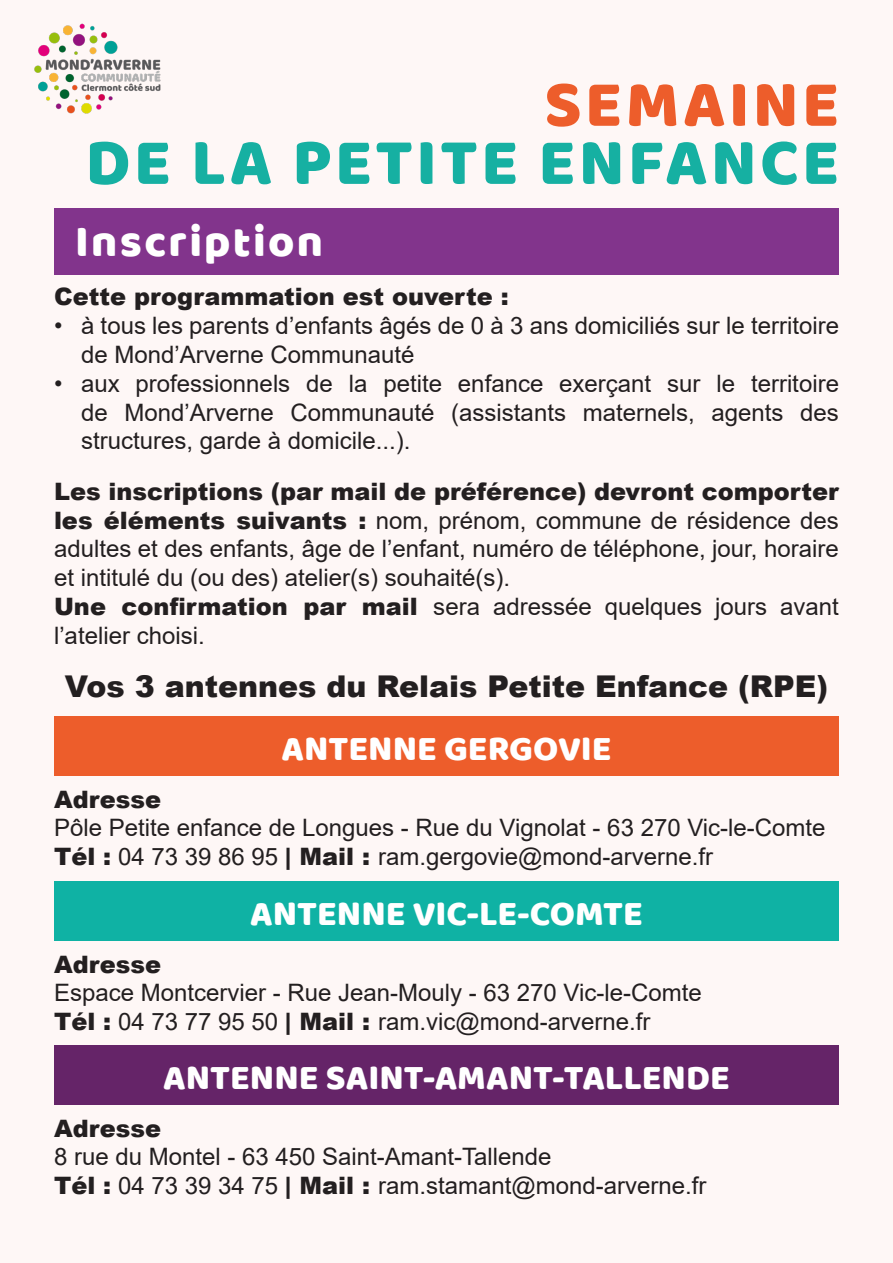
<style>
.page{position:relative;width:893px;height:1263px;background:#fef7f6}
.page>*{position:absolute;margin:0;border:0;box-sizing:border-box;transform-origin:0 0}
.t1{font:67.5px "Baloo Tamma";letter-spacing:.05em;color:#16b0a2}
.t2{font:67.5px "Baloo Tamma";letter-spacing:.05em;color:#ed5d2b}
.t3{font:45px "Baloo Tamma";letter-spacing:.05em;color:#fff}
.t4{font:36px "Baloo Tamma";color:#fff}
.t5{font:900 30px "Arial";color:#231f20}
.t6{font:24px/28.8px "Arial";color:#231f20}
.t7{font:900 24px "Arial";color:#231f20}
.s1{font-weight:900}
</style>
<div class="page">
<img style="left:34px;top:23px;width:127px;height:91px">
<div style="left:54px;top:716px;width:785px;height:59px;background:#ed5d2b"></div>
<div style="left:54px;top:881px;width:785px;height:59px;background:#0fb2a4"></div>
<div style="left:54px;top:1045px;width:785px;height:59px;background:#652468"></div>
<div style="left:54px;top:208px;width:785px;height:67px;background:#82348c"></div>
<p class="t2" style="left:544px;top:63px;width:296px">SEMAINE</p>
<p class="t1" style="left:86px;top:121px;width:755px">DE LA PETITE ENFANCE</p>
<p class="t3" style="left:75px;top:214px;width:249px">Inscription</p>
<p class="t7" style="left:54px;top:279px;width:456px">Cette programmation est ouverte :</p>
<p class="t6" style="left:81px;top:311px;width:759px;text-indent:-27px">• à tous les parents d’enfants âgés de 0 à 3 ans domiciliés sur le territoire de Mond’Arverne Communauté</p>
<p class="t6" style="left:81px;top:369px;width:759px;text-align:justify;text-indent:-27px">• aux professionnels de la petite enfance exerçant sur le territoire de Mond’Arverne Communauté (assistants maternels, agents des structures, garde à domicile...).</p>
<p class="t6" style="left:54px;top:477px;width:786px;text-align:justify"><span class="s1">Les inscriptions (par mail de préférence) devront comporter les éléments suivants :</span> nom, prénom, commune de résidence des adultes et des enfants, âge de l’enfant, numéro de téléphone, jour, horaire et intitulé du (ou des) atelier(s) souhaité(s).</p>
<p class="t6" style="left:54px;top:592px;width:786px"><span class="s1">Une confirmation par mail</span> sera adressée quelques jours avant l’atelier choisi.</p>
<p class="t5" style="left:65px;top:664px;width:765px">Vos 3 antennes du Relais Petite Enfance (RPE)</p>
<p class="t4" style="left:281px;top:726px;width:332px">ANTENNE GERGOVIE</p>
<p class="t7" style="left:54px;top:781px;width:109px">Adresse</p>
<p class="t6" style="left:54px;top:813px;width:773px">Pôle Petite enfance de Longues - Rue du Vignolat - 63 270 Vic-le-Comte<br><span class="s1">Tél :</span> 04 73 39 86 95 <span class="s1">| Mail :</span> ram.gergovie@mond-arverne.fr</p>
<p class="t4" style="left:250px;top:891px;width:394px">ANTENNE VIC-LE-COMTE</p>
<p class="t7" style="left:54px;top:946px;width:109px">Adresse</p>
<p class="t6" style="left:54px;top:978px;width:649px">Espace Montcervier - Rue Jean-Mouly - 63 270 Vic-le-Comte<br><span class="s1">Tél :</span> 04 73 77 95 50 <span class="s1">| Mail :</span> ram.vic@mond-arverne.fr</p>
<p class="t4" style="left:163px;top:1055px;width:568px">ANTENNE SAINT-AMANT-TALLENDE</p>
<p class="t7" style="left:54px;top:1111px;width:109px">Adresse</p>
<p class="t6" style="left:54px;top:1142px;width:499px">8 rue du Montel - 63 450 Saint-Amant-Tallende</p>
<p class="t6" style="left:54px;top:1171px;width:654px"><span class="s1">Tél :</span> 04 73 39 34 75 <span class="s1">| Mail :</span> ram.stamant@mond-arverne.fr</p>
</div>
